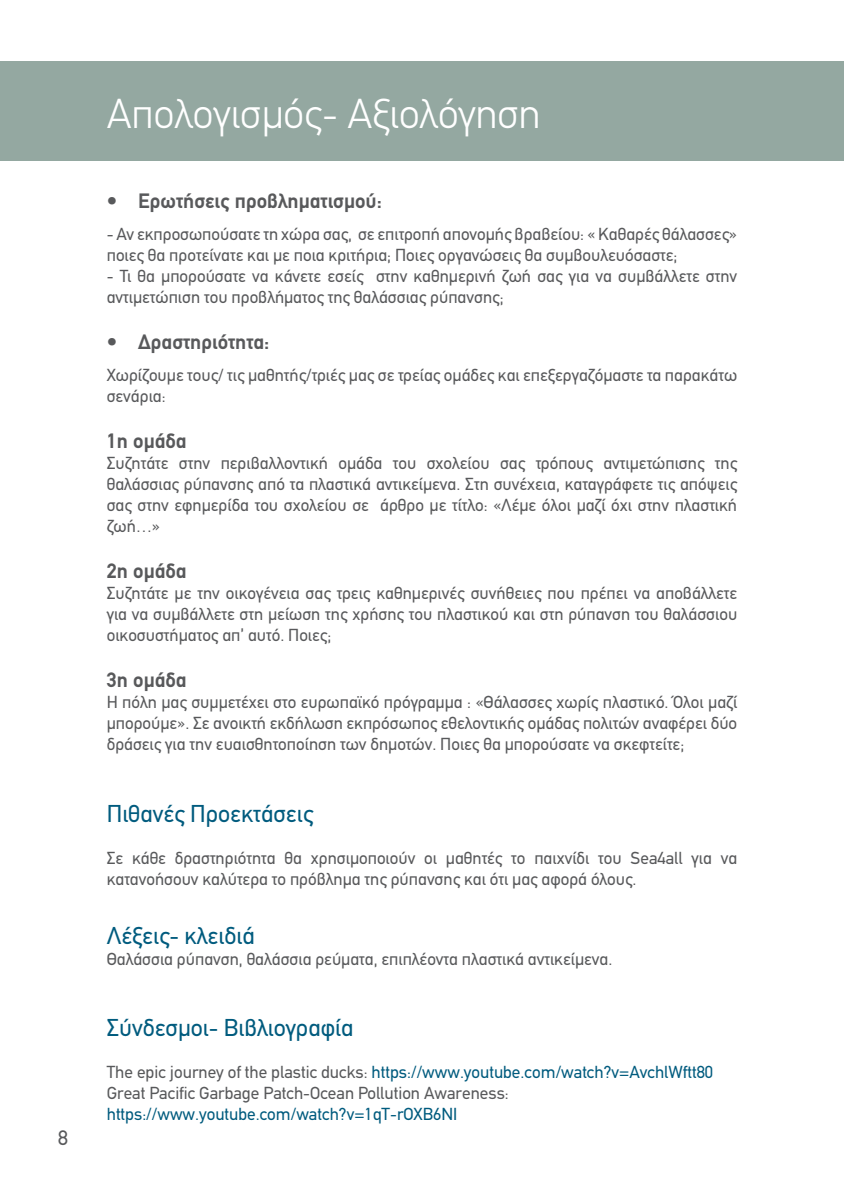
<style>
.page{position:relative;width:844px;height:1191px;background:#fff}
.page>*{position:absolute;margin:0;border:0;box-sizing:border-box;transform-origin:0 0}
.t1{font:300 42px "PF Din Text";color:#fff}
.t2{font:24.5px "PF Din Text";color:#005b7e}
.t3{font:700 21px "PF Din Text";color:#58595b}
.t4{font:21px "PF Din Text";color:#58595b}
.t5{font:17.5px/21px "PF Din Text";color:#58595b}
.t6{font:17.5px "PF Din Text";color:#005b7e}
.s1{color:#005b7e}
</style>
<div class="page">
<div style="left:0;top:61px;width:843px;height:99px;background:#94a8a1"></div>
<p class="t4" style="left:58px;top:1125px;width:11px">8</p>
<h1 class="t1" style="left:107px;top:89px;width:435px">Απολογισμός- Αξιολόγηση</h1>
<p class="t3" style="left:107px;top:189px;width:277px">• Ερωτήσεις προβληματισμού:</p>
<p class="t5" style="left:107px;top:223px;width:632px">- Αν εκπροσωπούσατε τη χώρα σας, σε επιτροπή απονομής βραβείου: « Καθαρές θάλασσες» ποιες θα προτείνατε και με ποια κριτήρια; Ποιες οργανώσεις θα συμβουλευόσαστε;</p>
<p class="t5" style="left:107px;top:265px;width:632px">- Τι θα μπορούσατε να κάνετε εσείς στην καθημερινή ζωή σας για να συμβάλλετε στην αντιμετώπιση του προβλήματος της θαλάσσιας ρύπανσης;</p>
<p class="t3" style="left:107px;top:329px;width:164px">• Δραστηριότητα:</p>
<p class="t5" style="left:107px;top:364px;width:631px">Χωρίζουμε τους/ τις μαθητής/τριές μας σε τρείας ομάδες και επεξεργαζόμαστε τα παρακάτω σενάρια:</p>
<p class="t3" style="left:107px;top:428px;width:81px">1η ομάδα</p>
<p class="t5" style="left:107px;top:452px;width:632px;text-align:justify">Συζητάτε στην περιβαλλοντική ομάδα του σχολείου σας τρόπους αντιμετώπισης της θαλάσσιας ρύπανσης από τα πλαστικά αντικείμενα. Στη συνέχεια, καταγράφετε τις απόψεις σας στην εφημερίδα του σχολείου σε άρθρο με τίτλο: «Λέμε όλοι μαζί όχι στην πλαστική ζωή…»</p>
<p class="t3" style="left:107px;top:558px;width:81px">2η ομάδα</p>
<p class="t5" style="left:107px;top:582px;width:632px;text-align:justify">Συζητάτε με την οικογένεια σας τρεις καθημερινές συνήθειες που πρέπει να αποβάλλετε για να συμβάλλετε στη μείωση της χρήσης του πλαστικού και στη ρύπανση του θαλάσσιου οικοσυστήματος απ’ αυτό. Ποιες;</p>
<p class="t3" style="left:107px;top:668px;width:81px">3η ομάδα</p>
<p class="t5" style="left:107px;top:692px;width:632px;text-align:justify">Η πόλη μας συμμετέχει στο ευρωπαϊκό πρόγραμμα : «Θάλασσες χωρίς πλαστικό. Όλοι μαζί μπορούμε». Σε ανοικτή εκδήλωση εκπρόσωπος εθελοντικής ομάδας πολιτών αναφέρει δύο δράσεις για την ευαισθητοποίηση των δημοτών. Ποιες θα μπορούσατε να σκεφτείτε;</p>
<h2 class="t2" style="left:107px;top:799px;width:208px">Πιθανές Προεκτάσεις</h2>
<p class="t5" style="left:107px;top:847px;width:632px">Σε κάθε δραστηριότητα θα χρησιμοποιούν οι μαθητές το παιχνίδι του Sea4all για να κατανοήσουν καλύτερα το πρόβλημα της ρύπανσης και ότι μας αφορά όλους.</p>
<h2 class="t2" style="left:107px;top:921px;width:149px">Λέξεις- κλειδιά</h2>
<p class="t5" style="left:107px;top:948px;width:507px">Θαλάσσια ρύπανση, θαλάσσια ρεύματα, επιπλέοντα πλαστικά αντικείμενα.</p>
<h2 class="t2" style="left:107px;top:1013px;width:248px">Σύνδεσμοι- Βιβλιογραφία</h2>
<p class="t5" style="left:107px;top:1061px;width:607px">The epic journey of the plastic ducks: <span class="s1">https://www.youtube.com/watch?v=AvchlWftt80<br></span>Great Pacific Garbage Patch-Ocean Pollution Awareness:</p>
<p class="t6" style="left:107px;top:1103px;width:352px">https://www.youtube.com/watch?v=1qT-rOXB6NI</p>
</div>
